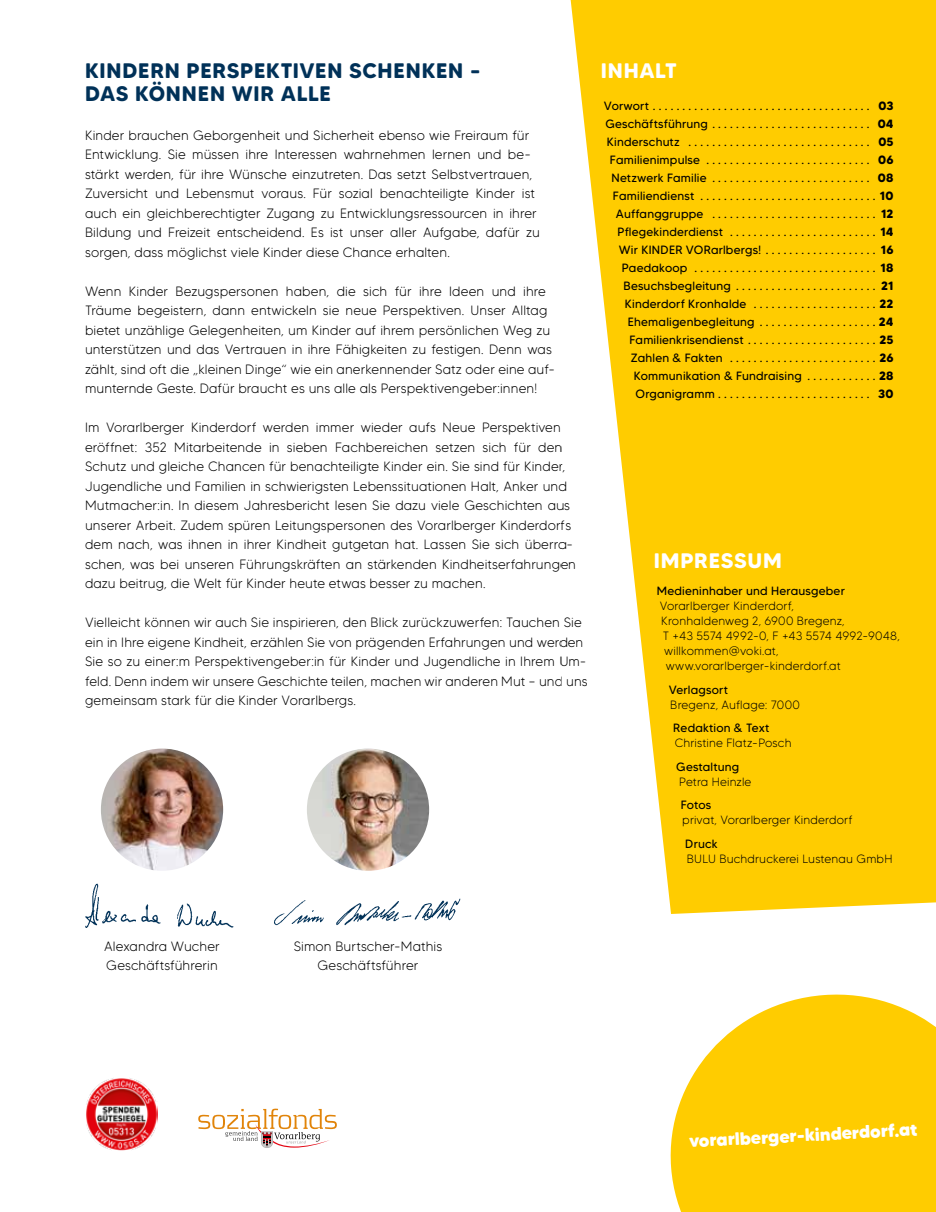
<style>
.page{position:relative;width:936px;height:1212px;background:#fff}
.page>*{position:absolute;margin:0;border:0;box-sizing:border-box;transform-origin:0 0}
.t1{font:700 21px/22.5px "MADE Tommy Soft";letter-spacing:.035em;color:#003158}
.t2{font:700 21px "MADE Tommy Soft";letter-spacing:.035em;color:#fff}
.t3{font:800 18px "MADE Tommy Soft";color:#fff}
.t4{font:300 13.5px/19.5px "MADE Tommy Soft";letter-spacing:.01em;color:#000}
.t5{font:12px/18px "MADE Tommy Soft";letter-spacing:.015em;color:#000;text-align:right}
.t6{font:300 12px "MADE Tommy Soft";letter-spacing:.01em;color:#000}
.s1{font-weight:700}
</style>
<div class="page">
<svg style="left:670px;top:994px;width:265px;height:218px;background:#ffd21f"></svg>
<svg style="left:570px;top:0;width:365px;height:914px;background:#ffd324"></svg>
<svg style="left:198px;top:1108px;width:139px;height:40px"></svg>
<img style="left:86px;top:1078px;width:71px;height:72px">
<img style="left:85px;top:883px;width:149px;height:45px">
<img style="left:99px;top:747px;width:126px;height:125px;border-radius:63px">
<div style="left:98px;top:745px;width:128px;height:129px;border:3px solid #fff;border-radius:50%"></div>
<img style="left:274px;top:898px;width:187px;height:28px">
<img style="left:305px;top:747px;width:125px;height:125px;border-radius:63px">
<div style="left:304px;top:745px;width:128px;height:129px;border:3px solid #fff;border-radius:50%"></div>
<h1 class="t1" style="left:85px;top:60px;width:397px">KINDERN PERSPEKTIVEN SCHENKEN –<br>DAS KÖNNEN WIR ALLE</h1>
<p class="t4" style="left:85px;top:125px;width:456px">Kinder brauchen Geborgenheit und Sicherheit ebenso wie Freiraum für Entwicklung. Sie müssen ihre Interessen wahrnehmen lernen und be&shy;stärkt werden, für ihre Wünsche einzutreten. Das setzt Selbstvertrauen, Zuversicht und Lebensmut voraus. Für sozial benachteiligte Kinder ist auch ein gleichberechtigter Zugang zu Entwicklungsressourcen in ihrer Bildung und Freizeit entscheidend. Es ist unser aller Aufgabe, dafür zu sorgen, dass möglichst viele Kinder diese Chance erhalten.</p>
<p class="t4" style="left:85px;top:281px;width:471px">Wenn Kinder Bezugspersonen haben, die sich für ihre Ideen und ihre Träume begeistern, dann entwickeln sie neue Perspektiven. Unser Alltag bietet unzählige Gelegenheiten, um Kinder auf ihrem persönlichen Weg zu unterstützen und das Vertrauen in ihre Fähigkeiten zu festigen. Denn was zählt, sind oft die „kleinen Dinge“ wie ein anerkennender Satz oder eine auf&shy;munternde Geste. Dafür braucht es uns alle als Perspektivengeber:innen!</p>
<p class="t4" style="left:85px;top:418px;width:492px">Im Vorarlberger Kinderdorf werden immer wieder aufs Neue Perspektiven eröffnet: 352 Mitarbeitende in sieben Fachbereichen setzen sich für den Schutz und gleiche Chancen für benachteiligte Kinder ein. Sie sind für Kinder, Jugendliche und Familien in schwierigsten Lebenssituationen Halt, Anker und Mutmacher:in. In diesem Jahresbericht lesen Sie dazu viele Geschichten aus unserer Arbeit. Zudem spüren Leitungspersonen des Vorarlberger Kinderdorfs dem nach, was ihnen in ihrer Kindheit gutgetan hat. Lassen Sie sich überra&shy;schen, was bei unseren Führungskräften an stärkenden Kindheitserfahrungen dazu beitrug, die Welt für Kinder heute etwas besser zu machen.</p>
<p class="t4" style="left:85px;top:613px;width:504px">Vielleicht können wir auch Sie inspirieren, den Blick zurückzuwerfen: Tauchen Sie ein in Ihre eigene Kindheit, erzählen Sie von prägenden Erfahrungen und werden Sie so zu einer:m Perspektivengeber:in für Kinder und Jugendliche in Ihrem Um&shy;feld. Denn indem wir unsere Geschichte teilen, machen wir anderen Mut – und uns gemeinsam stark für die Kinder Vorarlbergs.</p>
<h1 class="t2" style="left:601px;top:58px;width:77px">INHALT</h1>
<p class="t5" style="left:604px;top:97px;width:291px">Vorwort . . . . . . . . . . . . . . . . . . . . . . . . . . . . . . . . . . . . . <span class="s1">03<br></span>Geschäftsführung . . . . . . . . . . . . . . . . . . . . . . . . . . . <span class="s1">04<br></span>Kinderschutz . . . . . . . . . . . . . . . . . . . . . . . . . . . . . . . <span class="s1">05<br></span>Familienimpulse . . . . . . . . . . . . . . . . . . . . . . . . . . . . <span class="s1">06<br></span>Netzwerk Familie . . . . . . . . . . . . . . . . . . . . . . . . . . <span class="s1">08<br></span>Familiendienst . . . . . . . . . . . . . . . . . . . . . . . . . . . . . <span class="s1">10<br></span>Auffanggruppe . . . . . . . . . . . . . . . . . . . . . . . . . . . <span class="s1">12<br></span>Pflegekinderdienst . . . . . . . . . . . . . . . . . . . . . . . . <span class="s1">14<br></span>Wir KINDER VORarlbergs! . . . . . . . . . . . . . . . . . . <span class="s1">16<br></span>Paedakoop . . . . . . . . . . . . . . . . . . . . . . . . . . . . . . <span class="s1">18<br></span>Besuchsbegleitung . . . . . . . . . . . . . . . . . . . . . . . <span class="s1">21<br></span>Kinderdorf Kronhalde . . . . . . . . . . . . . . . . . . . . <span class="s1">22<br></span>Ehemaligenbegleitung . . . . . . . . . . . . . . . . . . . <span class="s1">24<br></span>Familienkrisendienst . . . . . . . . . . . . . . . . . . . . . <span class="s1">25<br></span>Zahlen &amp; Fakten . . . . . . . . . . . . . . . . . . . . . . . . <span class="s1">26<br></span>Kommunikation &amp; Fundraising . . . . . . . . . . . <span class="s1">28<br></span>Organigramm . . . . . . . . . . . . . . . . . . . . . . . . . . <span class="s1">30</span></p>
<h1 class="t2" style="left:653px;top:548px;width:129px">IMPRESSUM</h1>
<p class="t5" style="left:656px;top:582px;width:190px">Medieninhaber und Herausgeber</p>
<p class="t6" style="left:659px;top:598px;width:136px">Vorarlberger Kinderdorf,</p>
<p class="t6" style="left:661px;top:613px;width:185px">Kronhaldenweg 2, 6900 Bregenz,</p>
<p class="t6" style="left:662px;top:628px;width:239px">T +43 5574 4992-0, F +43 5574 4992-9048,</p>
<p class="t6" style="left:664px;top:643px;width:116px">willkommen@voki.at,</p>
<p class="t6" style="left:665px;top:658px;width:177px">www.vorarlberger-kinderdorf.at</p>
<p class="t5" style="left:668px;top:680px;width:61px">Verlagsort</p>
<p class="t6" style="left:670px;top:697px;width:131px">Bregenz, Auflage: 7000</p>
<p class="t5" style="left:673px;top:719px;width:98px">Redaktion &amp; Text</p>
<p class="t6" style="left:674px;top:735px;width:118px">Christine Flatz-Posch</p>
<p class="t5" style="left:676px;top:757px;width:64px">Gestaltung</p>
<p class="t6" style="left:679px;top:774px;width:74px">Petra Heinzle</p>
<p class="t5" style="left:680px;top:796px;width:32px">Fotos</p>
<p class="t6" style="left:682px;top:812px;width:172px">privat, Vorarlberger Kinderdorf</p>
<p class="t5" style="left:685px;top:834px;width:34px">Druck</p>
<p class="t6" style="left:686px;top:851px;width:207px">BULU Buchdruckerei Lustenau GmbH</p>
<p class="t4" style="left:104px;top:936px;width:117px">Alexandra Wucher<br>Geschäftsführerin</p>
<p class="t4" style="left:294px;top:936px;width:150px;text-align:center">Simon Burtscher-Mathis<br>Geschäftsführer</p>
<h2 class="t3" style="left:688px;top:1130px;width:230px;rotate:-3deg">vorarlberger-kinderdorf.at</h2>
</div>
